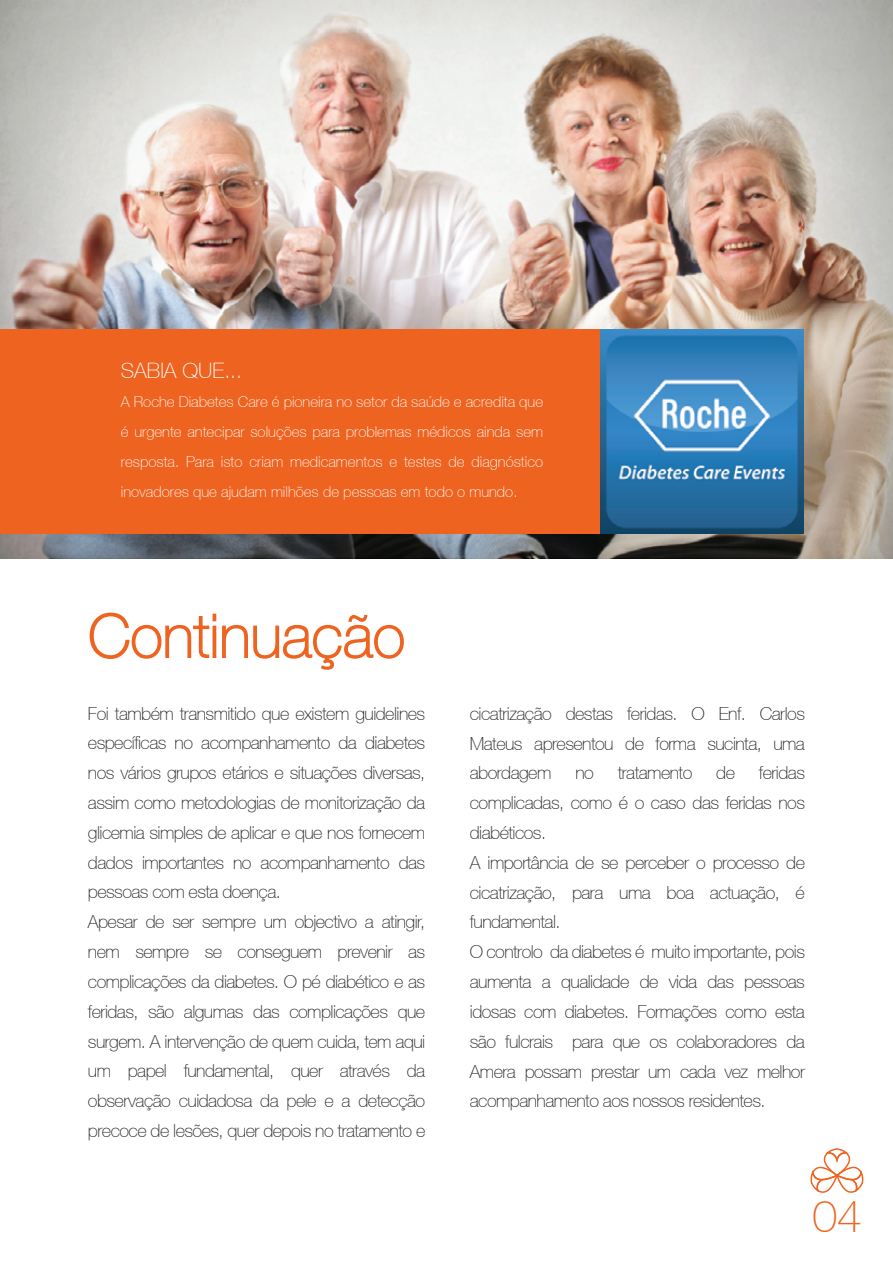
<style>
.page{position:relative;width:893px;height:1263px;background:#fff}
.page>*{position:absolute;margin:0;border:0;box-sizing:border-box;transform-origin:0 0}
.t1{font:100 60px "Helvetica 35";color:#ee6320}
.t2{font:100 44.85px "Helvetica 35";color:#ee6320}
.t3{font:100 21.3px "Helvetica 35";color:#fff}
.t4{font:100 18px/29.8px "Helvetica 35";letter-spacing:-.03em;color:#231f20}
.t5{font:100 15px/29.8px "Helvetica 35";color:#fff;text-align:justify}
</style>
<div class="page">
<img style="left:0;top:0;width:893px;height:558px">
<svg style="left:810px;top:1148px;width:53px;height:45px"></svg>
<svg style="left:89px;top:612px;width:315px;height:58px"></svg>
<div style="left:0;top:329px;width:600px;height:204px;background:#ee6320"></div>
<img style="left:600px;top:330px;width:204px;height:203px">
<p class="t3" style="left:121px;top:358px;width:123px">SABIA QUE...</p>
<p class="t5" style="left:121px;top:387px;width:424px">A Roche Diabetes Care é pioneira no setor da saúde e acredita que é urgente antecipar soluções para problemas médicos ainda sem resposta. Para isto criam medicamentos e testes de diagnóstico inovadores que ajudam milhões de pessoas em todo o mundo.</p>
<h1 class="t1" style="left:88px;top:602px;width:318px">Continuação</h1>
<p class="t4" style="left:88px;top:698px;width:339px">Foi também transmitido que existem guidelines específicas no acompanhamento da diabetes nos vários grupos etários e situações diversas, assim como metodologias de monitorização da glicemia simples de aplicar e que nos fornecem dados importantes no acompanhamento das pessoas com esta doença.<br>Apesar de ser sempre um objectivo a atingir, nem sempre se conseguem prevenir as complicações da diabetes. O pé diabético e as feridas, são algumas das complicações que surgem. A intervenção de quem cuida, tem aqui um papel fundamental, quer através da observação cuidadosa da pele e a detecção precoce de lesões, quer depois no tratamento e</p>
<p class="t4" style="left:470px;top:698px;width:337px;text-align:justify">cicatrização destas feridas. O Enf. Carlos Mateus apresentou de forma sucinta, uma abordagem</p>
<p class="t4" style="left:470px;top:758px;width:337px;text-indent:289px">feridas complicadas, como é o caso das feridas nos diabéticos.<br>A importância de se perceber o processo de cicatrização, para uma boa actuação, é fundamental.<br>O controlo da diabetes é muito importante, pois aumenta a qualidade de vida das pessoas idosas com diabetes. Formações como esta são fulcrais para que os colaboradores da Amera possam prestar um cada vez melhor acompanhamento aos nossos residentes.</p>
<p class="t4" style="left:575px;top:758px;width:20px">no</p>
<p class="t4" style="left:618px;top:758px;width:76px">tratamento</p>
<p class="t4" style="left:716px;top:758px;width:20px">de</p>
<h2 class="t2" style="left:812px;top:1190px;width:51px">04</h2>
</div>
